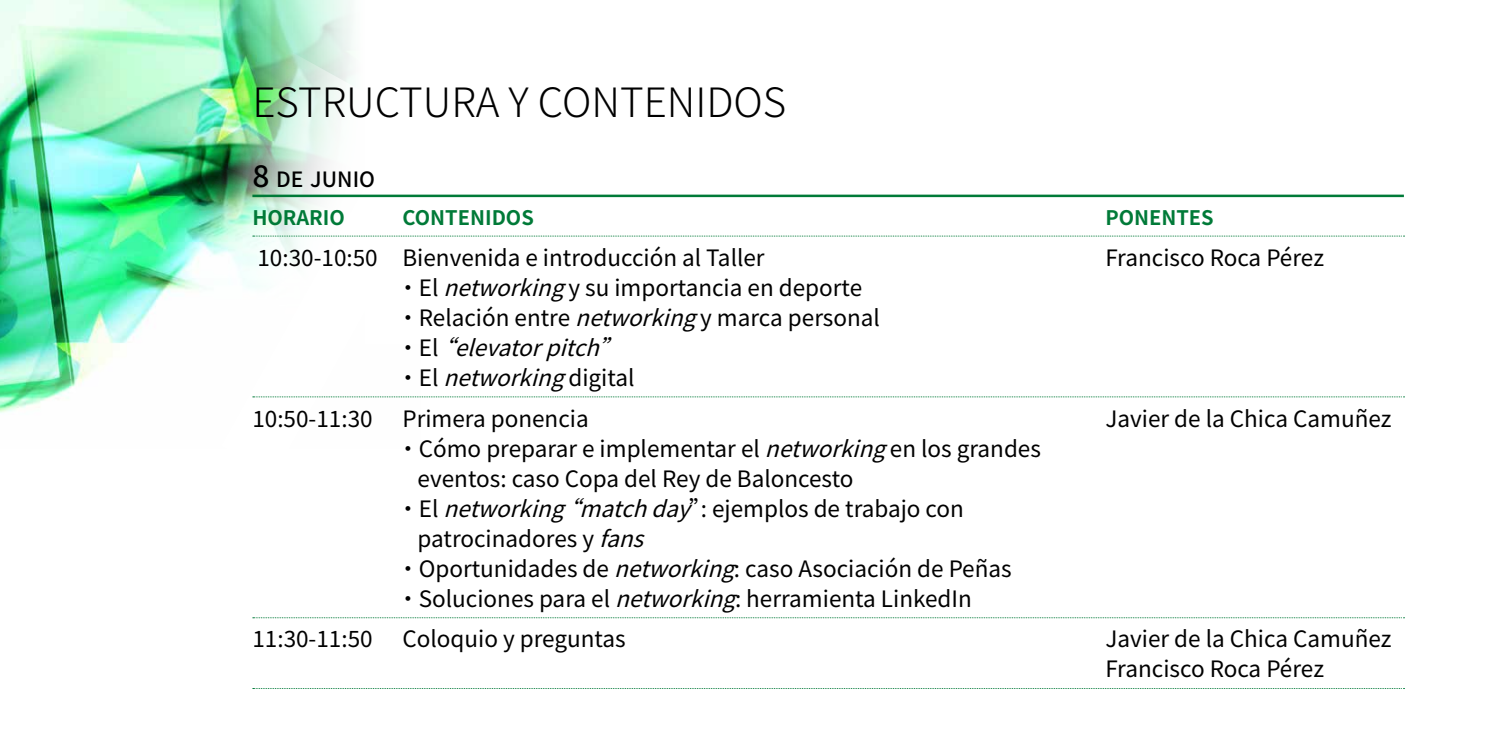
<style>
.page{position:relative;width:1489px;height:745px;background:#fff}
.page>*{position:absolute;margin:0;border:0;box-sizing:border-box;transform-origin:0 0}
.t1{font:300 40.5px "Noto Sans HK";color:#000}
.t2{font:22.5px/30px "Noto Sans HK";color:#000}
.t3{font:italic 22.5px "Noto Sans HK";color:#000}
.t4{font:500 21px "Noto Sans HK";color:#000}
.t5{font:700 20px "Noto Sans HK";color:#007a38}
.s1{font-size:30px}
.s2{font-style:italic}
.s3{font-style:normal}
</style>
<div class="page">
<img style="left:0;top:0;width:231px;height:413px">
<svg style="left:231px;top:0;width:122px;height:50px;background:#a3e4c3"></svg>
<img style="left:104px;top:50px;width:354px;height:363px">
<hr style="left:252px;top:194px;width:1151px;height:3px;background:#007a38">
<svg style="left:253px;top:235px;width:1151px;height:1px"></svg>
<svg style="left:253px;top:396px;width:1151px;height:1px"></svg>
<svg style="left:253px;top:617px;width:1151px;height:1px"></svg>
<h1 class="t1" style="left:252px;top:79px;width:535px">ESTRUCTURA Y CONTENIDOS</h1>
<p class="t4" style="left:252px;top:168px;width:124px"><span class="s1">8</span> DE JUNIO</p>
<p class="t5" style="left:252px;top:206px;width:94px">HORARIO</p>
<p class="t5" style="left:402px;top:206px;width:133px">CONTENIDOS</p>
<p class="t5" style="left:1105px;top:206px;width:110px">PONENTES</p>
<p class="t2" style="left:257px;top:243px;width:508px">10:30-10:50 Bienvenida e introducción al Taller</p>
<p class="t2" style="left:1105px;top:243px;width:220px">Francisco Roca Pérez</p>
<p class="t2" style="left:397px;top:273px;width:467px">• El <span class="s2">networking</span>y su importancia en deporte</p>
<p class="t2" style="left:397px;top:303px;width:484px">• Relación entre <span class="s2">networking</span>y marca personal</p>
<p class="t3" style="left:397px;top:334px;width:243px"><span class="s3">• E l</span> “elevatorpitch”</p>
<p class="t2" style="left:397px;top:363px;width:239px">• E l <span class="s2">networking</span>d i g i t a l</p>
<p class="t2" style="left:252px;top:403px;width:122px">10:50-11:30</p>
<p class="t2" style="left:402px;top:403px;width:188px">Primera ponencia</p>
<p class="t2" style="left:1105px;top:403px;width:288px">Javier de la Chica Camuñez</p>
<p class="t2" style="left:417px;top:433px;width:625px;text-indent:-21px">• Cómo preparar e implementar el <span class="s2">networking</span>en los grandes eventos: caso Copa del Rey de Baloncesto</p>
<p class="t2" style="left:417px;top:493px;width:548px;text-indent:-21px">• E l <span class="s2">networking“matchday</span>”: ej e m p l o s d e t ra b a j o c o n patrocinadores y <span class="s2">fans</span></p>
<p class="t2" style="left:397px;top:553px;width:616px">• Oportunidades de <span class="s2">networking</span>: caso Asociación de Peñas</p>
<p class="t2" style="left:397px;top:583px;width:576px">• Soluciones para el <span class="s2">networking</span>: herramienta LinkedIn</p>
<p class="t2" style="left:252px;top:624px;width:122px">11:30-11:50</p>
<p class="t2" style="left:402px;top:624px;width:225px">Coloquio y preguntas</p>
<p class="t2" style="left:1105px;top:624px;width:288px">Javier de la Chica Camuñez<br>Francisco Roca Pérez</p>
</div>
